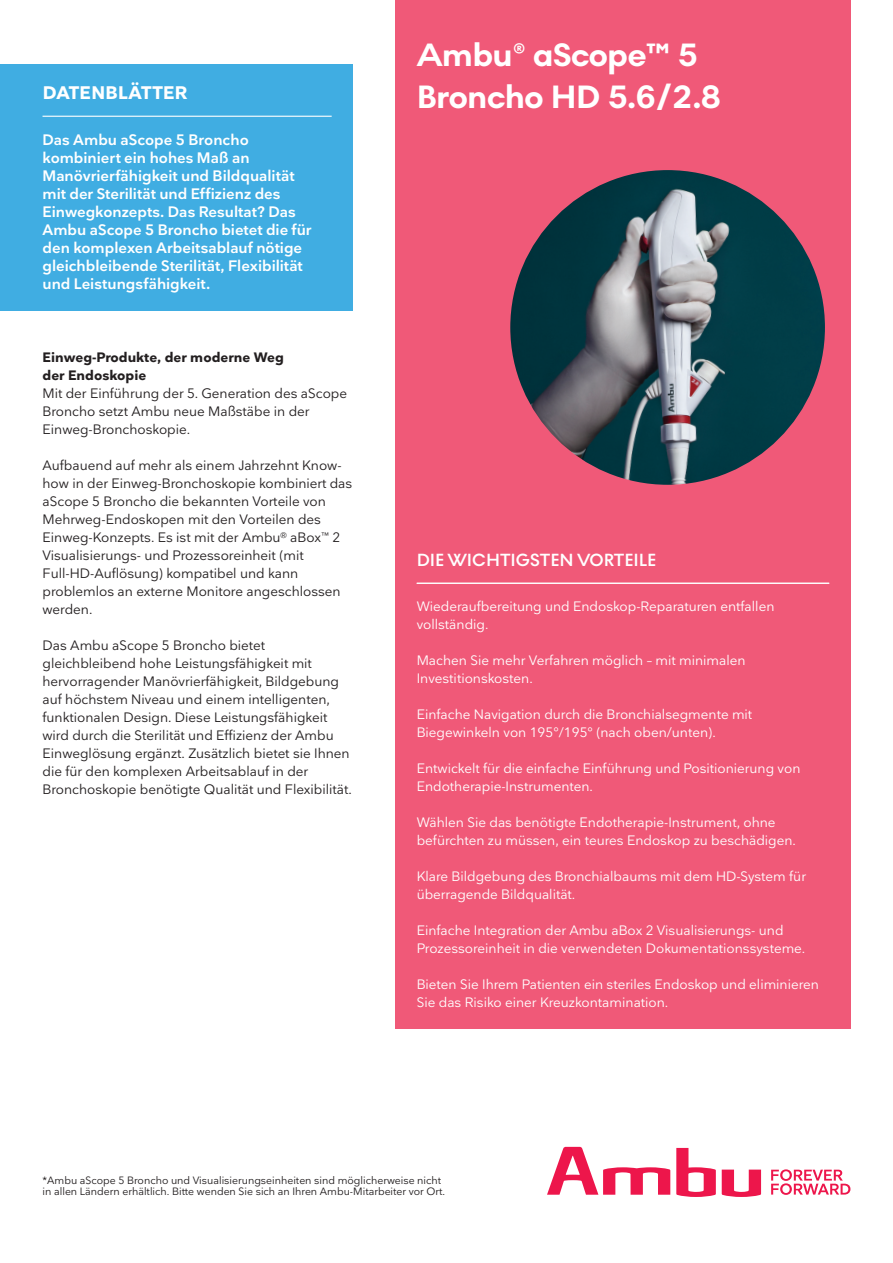
<style>
.page{position:relative;width:893px;height:1263px;background:#fff}
.page>*{position:absolute;margin:0;border:0;box-sizing:border-box;transform-origin:0 0}
.t1{font:700 33px/42px "Noir No 1";letter-spacing:-.01em;color:#fff}
.t2{font:600 18px "Noir No 1";color:#fff}
.t3{font:700 18px "Nationale";letter-spacing:.015em;color:#fff}
.t4{font:600 15px/18px "Nationale";color:#fff}
.t5{font:13.5px/18px "Nationale";color:#231f20}
.t6{font:13.5px/18px "Nationale";color:#fff}
.t7{font:700 13.5px/18px "Nationale";color:#231f20}
.t8{font:10.5px/10.5px "Nationale";color:#231f20}
</style>
<div class="page">
<div style="left:395px;top:0;width:455px;height:1028px;background:#f05978"></div>
<img style="left:510px;top:170px;width:315px;height:315px;border-radius:157px">
<div style="left:0;top:64px;width:353px;height:246px;background:#40ade2"></div>
<hr style="left:43px;top:116px;width:289px;height:1px;background:#fff">
<svg style="left:722px;top:1169px;width:39px;height:28px"></svg>
<svg style="left:676px;top:1148px;width:40px;height:49px"></svg>
<svg style="left:547px;top:1147px;width:123px;height:48px"></svg>
<svg style="left:771px;top:1169px;width:79px;height:26px"></svg>
<hr style="left:417px;top:583px;width:412px;height:1px;background:#fff">
<h2 class="t3" style="left:43px;top:81px;width:146px">DATENBLÄTTER</h2>
<p class="t4" style="left:43px;top:131px;width:271px">Das Ambu aScope 5 Broncho kombiniert ein hohes Maß an Manövrierfähigkeit und Bildqualität mit der Sterilität und Effizienz des Einwegkonzepts. Das Resultat? Das Ambu aScope 5 Broncho bietet die für den komplexen Arbeitsablauf nötige gleichbleibende Sterilität, Flexibilität und Leistungsfähigkeit.</p>
<p class="t7" style="left:43px;top:348px;width:243px">Einweg-Produkte, der moderne Weg der Endoskopie</p>
<p class="t5" style="left:43px;top:384px;width:306px">Mit der Einführung der 5. Generation des aScope<br>Broncho setzt Ambu neue Maßstäbe in der<br>Einweg-Bronchoskopie.</p>
<p class="t5" style="left:43px;top:456px;width:311px">Aufbauend auf mehr als einem Jahrzehnt Know&shy;how in der Einweg-Bronchoskopie kombiniert das aScope 5 Broncho die bekannten Vorteile von Mehrweg-Endoskopen mit den Vorteilen des Einweg-Konzepts. Es ist mit der Ambu<sup>®</sup> aBox<sup>™</sup> 2<br>Visualisierungs- und Prozessoreinheit (mit Full-HD-Auflösung) kompatibel und kann problemlos an externe Monitore angeschlossen werden.</p>
<p class="t5" style="left:43px;top:636px;width:311px">Das Ambu aScope 5 Broncho bietet gleichbleibend hohe Leistungsfähigkeit mit hervorragender Manövrierfähigkeit, Bildgebung auf höchstem Niveau und einem intelligenten, funktionalen Design. Diese Leistungsfähigkeit wird durch die Sterilität und Effizienz der Ambu Einweglösung ergänzt. Zusätzlich bietet sie Ihnen die für den komplexen Arbeitsablauf in der Bronchoskopie benötigte Qualität und Flexibilität.</p>
<h1 class="t1" style="left:417px;top:34px;width:306px">Ambu® aScope™ 5<br>Broncho HD 5.6/2.8</h1>
<h2 class="t2" style="left:417px;top:546px;width:241px">DIE WICHTIGSTEN VORTEILE</h2>
<p class="t6" style="left:417px;top:597px;width:359px">Wiederaufbereitung und Endoskop-Reparaturen entfallen vollständig.</p>
<p class="t6" style="left:417px;top:651px;width:330px">Machen Sie mehr Verfahren möglich – mit minimalen<br>Investitionskosten.</p>
<p class="t6" style="left:417px;top:705px;width:337px">Einfache Navigation durch die Bronchialsegmente mit<br>Biegewinkeln von 195°/195° (nach oben/unten).</p>
<p class="t6" style="left:417px;top:759px;width:385px">Entwickelt für die einfache Einführung und Positionierung von<br>Endotherapie-Instrumenten.</p>
<p class="t6" style="left:417px;top:813px;width:381px">Wählen Sie das benötigte Endotherapie-Instrument, ohne befürchten zu müssen, ein teures Endoskop zu beschädigen.</p>
<p class="t6" style="left:417px;top:867px;width:391px">Klare Bildgebung des Bronchialbaums mit dem HD-System für überragende Bildqualität.</p>
<p class="t6" style="left:417px;top:921px;width:390px">Einfache Integration der Ambu aBox 2 Visualisierungs- und<br>Prozessoreinheit in die verwendeten Dokumentationssysteme.</p>
<p class="t6" style="left:417px;top:975px;width:404px">Bieten Sie Ihrem Patienten ein steriles Endoskop und eliminieren<br>Sie das Risiko einer Kreuzkontamination.</p>
<p class="t8" style="left:43px;top:1175px;width:404px">*Ambu aScope 5 Broncho und Visualisierungseinheiten sind möglicherweise nicht in allen Ländern erhältlich. Bitte wenden Sie sich an Ihren Ambu-Mitarbeiter vor Ort.</p>
</div>
